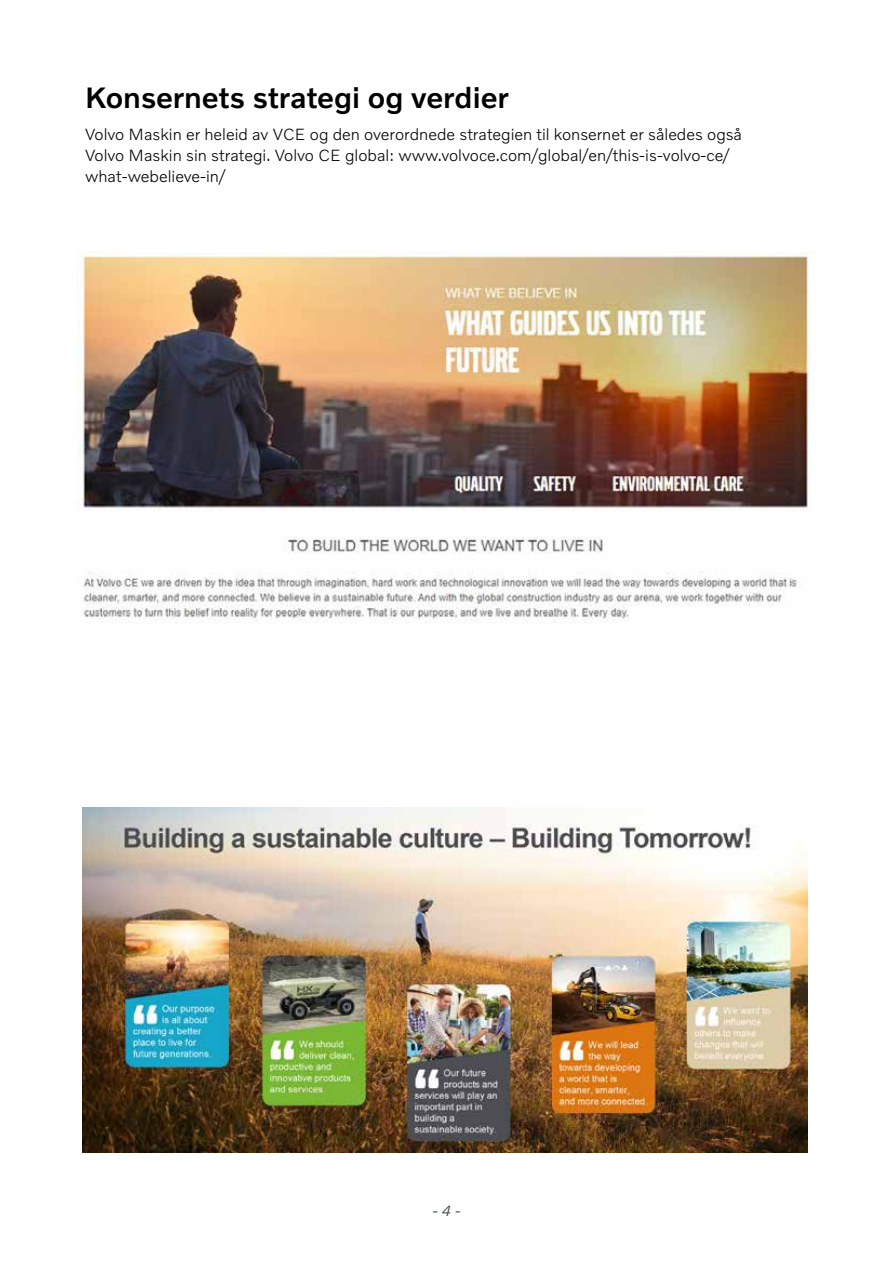
<style>
.page{position:relative;width:893px;height:1263px;background:#fff}
.page>*{position:absolute;margin:0;border:0;box-sizing:border-box;transform-origin:0 0}
.t1{font:500 30px "Volvo Novum";color:#000}
.t2{font:300 16.5px/21px "Volvo Novum";color:#000}
.t3{font:italic 300 15px "Volvo Novum";color:#3b4448}
</style>
<div class="page">
<img style="left:82px;top:808px;width:726px;height:345px">
<img style="left:77px;top:252px;width:732px;height:371px">
<h1 class="t1" style="left:85px;top:79px;width:425px">Konsernets strategi og verdier</h1>
<p class="t2" style="left:85px;top:124px;width:658px">Volvo Maskin er heleid av VCE og den overordnede strategien til konsernet er således også<br>Volvo Maskin sin strategi. Volvo CE global: www.volvoce.com/global/en/this-is-volvo-ce/ what-webelieve-in/</p>
<p class="t3" style="left:432px;top:1201px;width:29px">- 4 -</p>
</div>
